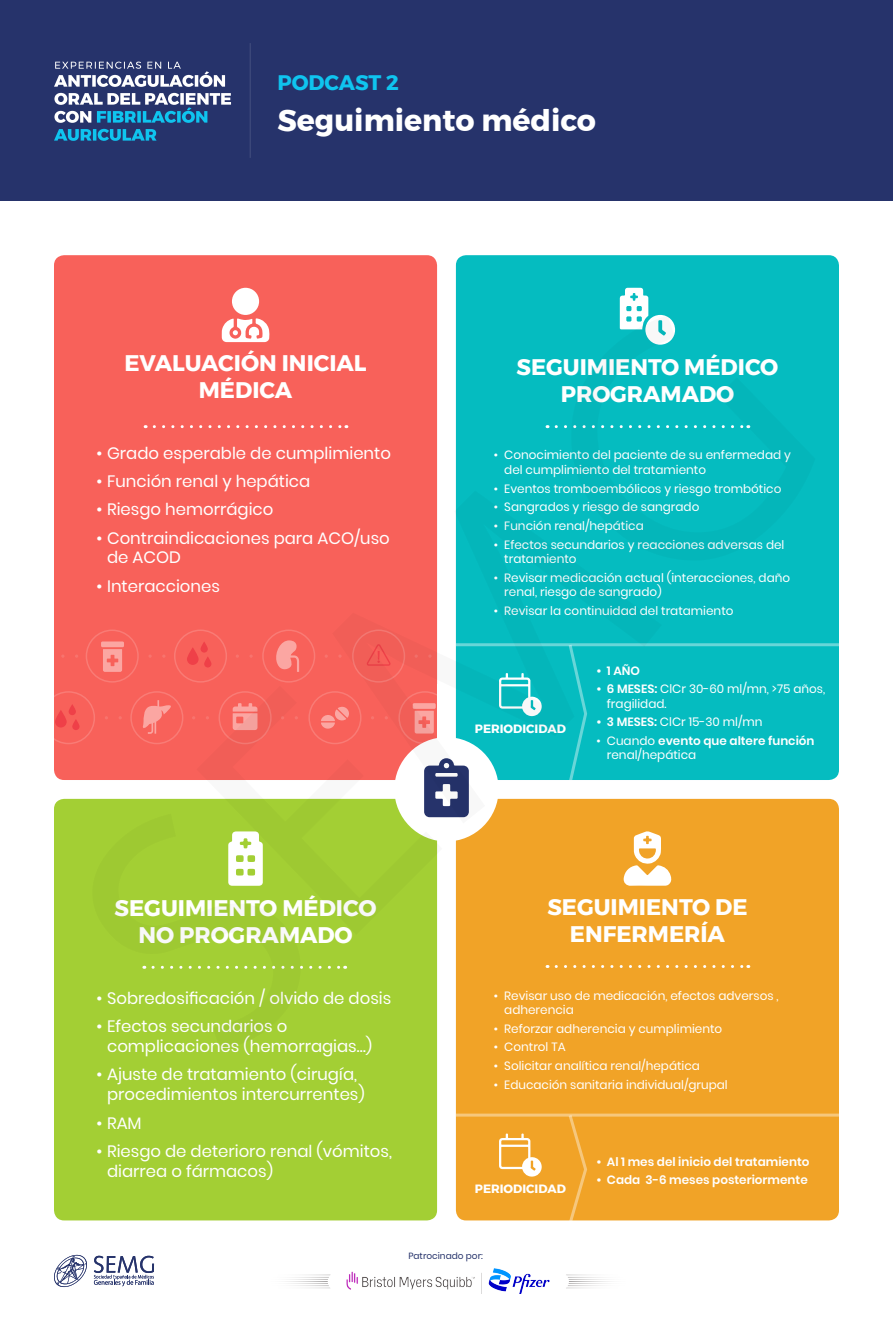
<style>
.page{position:relative;width:893px;height:1327px;background:#fff}
.page>*{position:absolute;margin:0;border:0;box-sizing:border-box;transform-origin:0 0}
.Descripción{font:700 30px "Montserrat";color:#fff}
.Descripción-2{font:700 22.5px/27px "Montserrat";color:#fff;text-align:center}
.Descripción-3{font:700 21px "Montserrat";color:#0fc4ef}
.t1{font:16.5px/19.8px "Poppins";color:#fff}
.t2{font:12px/14.4px "Poppins";color:#fff}
.t3{font:600 12px/14.4px "Poppins";color:#fff}
.Descripción-4{font:700 12px "Montserrat";color:#fff}
.Descripción-5{font:9px "Poppins";color:#26336b}
.s1{font-weight:600}
.s2{font-weight:400}
</style>
<div class="page">
<div style="left:54px;top:255px;width:383px;height:525px;background:#f8615a;border-radius:10px"></div>
<div style="left:54px;top:799px;width:383px;height:421px;background:#a3cf34;border-radius:10px"></div>
<div style="left:456px;top:255px;width:383px;height:525px;background:#05bcc0;border-radius:10px"></div>
<div style="left:456px;top:799px;width:383px;height:421px;background:#f1a327;border-radius:10px"></div>
<div style="left:0;top:0;width:893px;height:201px;background:#26336b"></div>
<svg style="left:54px;top:129px;width:103px;height:12px"></svg>
<svg style="left:54px;top:93px;width:177px;height:30px"></svg>
<svg style="left:54px;top:62px;width:171px;height:25px"></svg>
<hr style="left:250px;top:43px;width:1px;height:115px;background:#fff">
<svg style="left:94px;top:1255px;width:60px;height:31px"></svg>
<svg style="left:54px;top:1255px;width:33px;height:32px"></svg>
<svg style="left:276px;top:640px;width:23px;height:32px"></svg>
<svg style="left:187px;top:647px;width:12px;height:18px"></svg>
<svg style="left:55px;top:710px;width:12px;height:17px"></svg>
<svg style="left:201px;top:641px;width:7px;height:11px"></svg>
<svg style="left:69px;top:704px;width:7px;height:11px"></svg>
<svg style="left:204px;top:656px;width:7px;height:11px"></svg>
<svg style="left:72px;top:719px;width:8px;height:11px"></svg>
<svg style="left:567px;top:1116px;width:22px;height:105px"></svg>
<svg style="left:499px;top:1133px;width:43px;height:43px"></svg>
<hr style="left:456px;top:643px;width:383px;height:3px;background:#fff">
<hr style="left:456px;top:1113px;width:383px;height:3px;background:#fff">
<svg style="left:623px;top:831px;width:49px;height:55px"></svg>
<div style="left:232px;top:288px;width:27px;height:27px;background:#fff;border-radius:50%"></div>
<svg style="left:221px;top:318px;width:48px;height:24px"></svg>
<svg style="left:620px;top:288px;width:41px;height:27px"></svg>
<svg style="left:301px;top:966px;width:45px;height:3px"></svg>
<svg style="left:556px;top:965px;width:193px;height:3px"></svg>
<svg style="left:556px;top:425px;width:11px;height:3px"></svg>
<svg style="left:154px;top:425px;width:193px;height:3px"></svg>
<svg style="left:101px;top:641px;width:23px;height:31px"></svg>
<div style="left:86px;top:629px;width:53px;height:53px;border:2px solid #fff;border-radius:50%"></div>
<div style="left:42px;top:691px;width:53px;height:53px;border:2px solid #fff;border-radius:50%"></div>
<div style="left:174px;top:629px;width:53px;height:53px;border:2px solid #fff;border-radius:50%"></div>
<div style="left:130px;top:691px;width:53px;height:53px;border:2px solid #fff;border-radius:50%"></div>
<div style="left:262px;top:629px;width:53px;height:53px;border:2px solid #fff;border-radius:50%"></div>
<svg style="left:143px;top:700px;width:28px;height:34px"></svg>
<div style="left:394px;top:737px;width:105px;height:104px;background:#fff;border-radius:50%"></div>
<svg style="left:142px;top:965px;width:159px;height:4px"></svg>
<svg style="left:196px;top:691px;width:242px;height:244px"></svg>
<svg style="left:332px;top:490px;width:330px;height:333px"></svg>
<svg style="left:570px;top:315px;width:181px;height:246px"></svg>
<img style="left:286px;top:1268px;width:324px;height:25px">
<p class="Descripción-3" style="left:277px;top:66px;width:123px">PODCAST 2</p>
<p class="Descripción" style="left:277px;top:96px;width:320px">Seguimiento médico</p>
<p class="Descripción-2" style="left:124px;top:349px;width:244px">EVALUACIÓN INICIAL<br>MÉDICA</p>
<p class="t1" style="left:97px;top:443px;width:296px">• Grado esperable de cumplimiento</p>
<p class="t1" style="left:97px;top:471px;width:215px">• Función renal y hepática</p>
<p class="t1" style="left:97px;top:500px;width:178px">• Riesgo hemorrágico</p>
<p class="t1" style="left:107px;top:528px;width:284px;text-indent:-10px">• Contraindicaciones para ACO/uso de ACOD</p>
<p class="t1" style="left:97px;top:576px;width:125px">• Interacciones</p>
<p class="Descripción-2" style="left:516px;top:354px;width:263px">SEGUIMIENTO MÉDICO<br>PROGRAMADO</p>
<p class="t2" style="left:504px;top:448px;width:288px;text-indent:-10px">• Conocimiento del paciente de su enfermedad y del cumplimiento del tratamiento</p>
<p class="t2" style="left:494px;top:481px;width:289px">• Eventos tromboembólicos y riesgo trombótico</p>
<p class="t2" style="left:494px;top:500px;width:207px">• Sangrados y riesgo de sangrado</p>
<p class="t2" style="left:494px;top:518px;width:152px">• Función renal/hepática</p>
<p class="t2" style="left:504px;top:537px;width:282px;text-indent:-10px">• Efectos secundarios y reacciones adversas del tratamiento</p>
<p class="t2" style="left:504px;top:570px;width:287px;text-indent:-10px">• Revisar medicación actual (interacciones, daño renal, riesgo de sangrado)</p>
<p class="t2" style="left:494px;top:603px;width:241px">• Revisar la continuidad del tratamiento</p>
<p class="Descripción-4" style="left:475px;top:719px;width:93px">PERIODICIDAD</p>
<p class="t3" style="left:596px;top:663px;width:45px">• 1 AÑO</p>
<p class="t2" style="left:607px;top:682px;width:220px;text-indent:-10px"><span class="s1">• 6 MESES:</span> ClCr 30-60 ml/mn, &gt;75 años, fragilidad.</p>
<p class="t2" style="left:596px;top:715px;width:168px"><span class="s1">• 3 MESES:</span> ClCr 15-30 ml/mn</p>
<p class="t3" style="left:607px;top:734px;width:209px;text-indent:-10px"><span class="s2">• Cuando</span> evento que altere función <span class="s2">renal/hepática</span></p>
<p class="Descripción-2" style="left:115px;top:894px;width:263px">SEGUIMIENTO MÉDICO<br>NO PROGRAMADO</p>
<p class="t1" style="left:97px;top:988px;width:296px">• Sobredosificación / olvido de dosis</p>
<p class="t1" style="left:107px;top:1016px;width:267px;text-indent:-10px">• Efectos secundarios o complicaciones (hemorragias…)</p>
<p class="t1" style="left:107px;top:1065px;width:259px;text-indent:-10px">• Ajuste de tratamiento (cirugía, procedimientos intercurrentes)</p>
<p class="t1" style="left:97px;top:1113px;width:47px">• RAM</p>
<p class="t1" style="left:107px;top:1141px;width:286px;text-indent:-10px">• Riesgo de deterioro renal (vómitos, diarrea o fármacos)</p>
<p class="Descripción-2" style="left:547px;top:894px;width:202px">SEGUIMIENTO DE<br>ENFERMERÍA</p>
<p class="t2" style="left:504px;top:988px;width:276px;text-indent:-10px">• Revisar uso de medicación, efectos adversos , adherencia</p>
<p class="t2" style="left:494px;top:1021px;width:230px">• Reforzar adherencia y cumplimiento</p>
<p class="t2" style="left:494px;top:1040px;width:73px">• Control TA</p>
<p class="t2" style="left:494px;top:1058px;width:208px">• Solicitar analítica renal/hepática</p>
<p class="t2" style="left:494px;top:1077px;width:236px">• Educación sanitaria individual/grupal</p>
<p class="Descripción-4" style="left:475px;top:1179px;width:93px">PERIODICIDAD</p>
<p class="t3" style="left:596px;top:1154px;width:215px">• Al 1 mes del inicio del tratamiento</p>
<p class="t3" style="left:596px;top:1173px;width:213px">• Cada 3-6 meses posteriormente</p>
<p class="Descripción-5" style="left:408px;top:1250px;width:76px">Patrocinado por:</p>
</div>
